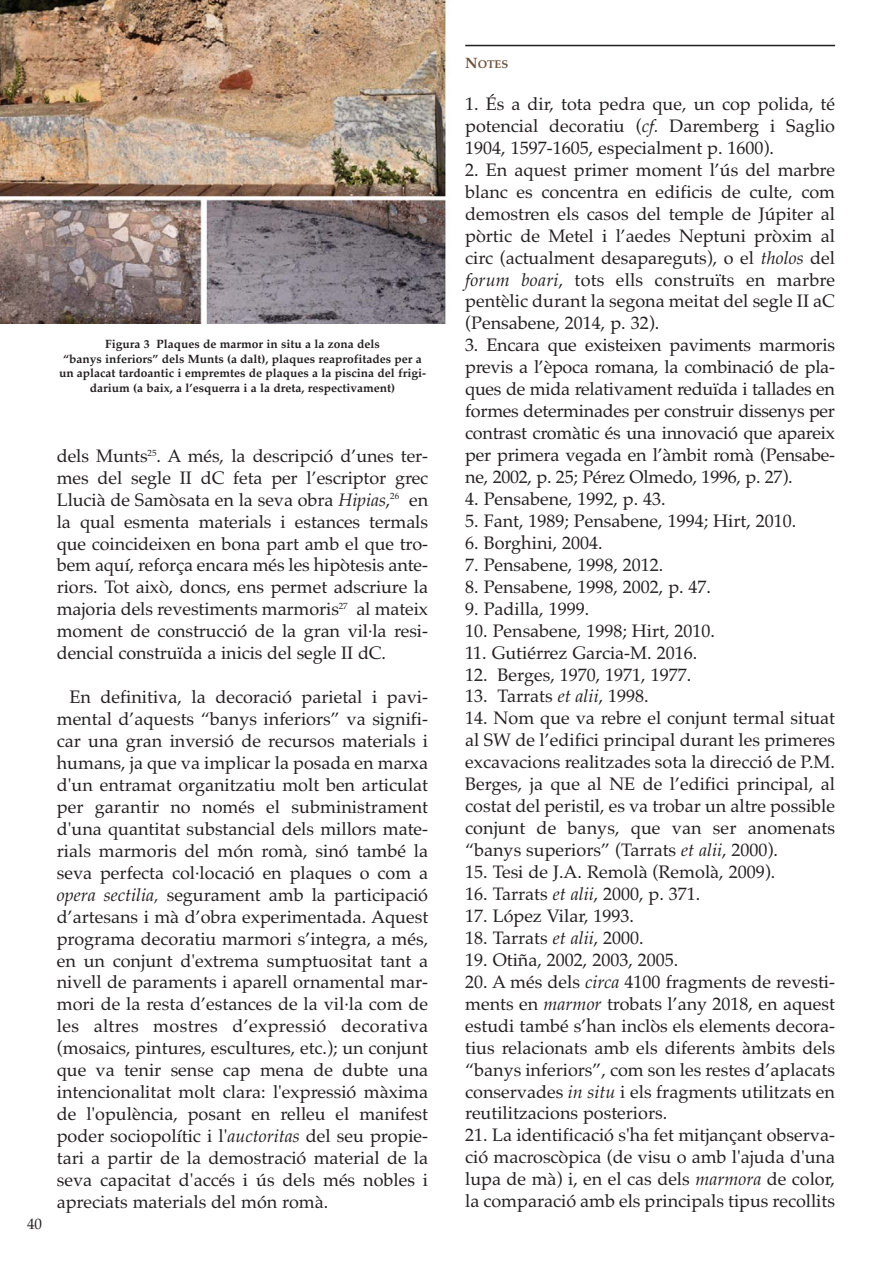
<style>
.page{position:relative;width:893px;height:1263px;background:#fff}
.page>*{position:absolute;margin:0;border:0;box-sizing:border-box;transform-origin:0 0}
.t1{font:18px/21.9px "Palatino";color:#231f20;text-align:justify}
.t2{font:15px "Palatino";color:#231f20}
.t3{font:700 12px/14.7px "Palatino";color:#231f20;text-align:center}
.t4{font:700 11.25px "Palatino";color:#6f523c}
.s1{font-style:italic}
.s2{font-size:15px}
</style>
<div class="page">
<hr style="left:465px;top:45px;width:370px;height:1px;background:#231f20">
<img style="left:0;top:0;width:446px;height:323px">
<p class="t3" style="left:59px;top:338px;width:368px">Figura 3 Plaques de marmor in situ a la zona dels<br>“banys inferiors” dels Munts (a dalt), plaques reaprofitades per a un aplacat tardoantic i empremtes de plaques a la piscina del frigi&shy;darium (a baix, a l’esquerra i a la dreta, respectivament)</p>
<p class="t2" style="left:27px;top:1218px;width:16px">40</p>
<p class="t1" style="left:57px;top:447px;width:373px">dels Munts<sup>25</sup>. A més, la descripció d’unes ter&shy;mes del segle II dC feta per l’escriptor grec Llucià de Samòsata en la seva obra <span class="s1">Hipias</span>,<sup>26</sup> en la qual esmenta materials i estances termals que coincideixen en bona part amb el que tro&shy;bem aquí, reforça encara més les hipòtesis ante&shy;riors. Tot això, doncs, ens permet adscriure la majoria dels revestiments marmoris<sup>27</sup> al mateix moment de construcció de la gran vil·la resi&shy;dencial construïda a inicis del segle II dC.</p>
<p class="t1" style="left:57px;top:688px;width:373px;text-indent:13px">En definitiva, la decoració parietal i pavi&shy;mental d’aquests “banys inferiors” va signifi&shy;car una gran inversió de recursos materials i humans, ja que va implicar la posada en marxa d'un entramat organitzatiu molt ben articulat per garantir no només el subministrament d'una quantitat substancial dels millors mate&shy;rials marmoris del món romà, sinó també la seva perfecta col·locació en plaques o com a <span class="s1">opera sectilia,</span> segurament amb la participació d’artesans i mà d’obra experimentada. Aquest programa decoratiu marmori s’integra, a més, en un conjunt d'extrema sumptuositat tant a nivell de paraments i aparell ornamental mar&shy;mori de la resta d’estances de la vil·la com de les altres mostres d’expressió decorativa (mosaics, pintures, escultures, etc.); un conjunt que va tenir sense cap mena de dubte una intencionalitat molt clara: l'expressió màxima de l'opulència, posant en relleu el manifest poder sociopolític i l'<span class="s1">auctoritas</span> del seu propie&shy;tari a partir de la demostració material de la seva capacitat d'accés i ús dels més nobles i apreciats materials del món romà.</p>
<p class="t4" style="left:465px;top:59px;width:45px"><span class="s2">N</span>OTES</p>
<p class="t1" style="left:465px;top:95px;width:371px">1. És a dir, tota pedra que, un cop polida, té potencial decoratiu (<span class="s1">cf.</span> Daremberg i Saglio 1904, 1597-1605, especialment p. 1600).</p>
<p class="t1" style="left:465px;top:161px;width:371px">2. En aquest primer moment l’ús del marbre blanc es concentra en edificis de culte, com demostren els casos del temple de Júpiter al pòrtic de Metel i l’aedes Neptuni pròxim al circ (actualment desapareguts), o el <span class="s1">tholos</span> del <span class="s1">forum boari</span>, tots ells construïts en marbre pentèlic durant la segona meitat del segle II aC (Pensabene, 2014, p. 32).</p>
<p class="t1" style="left:465px;top:336px;width:371px">3. Encara que existeixen paviments marmoris previs a l’època romana, la combinació de pla&shy;ques de mida relativament reduïda i tallades en formes determinades per construir dissenys per contrast cromàtic és una innovació que apareix per primera vegada en l’àmbit romà (Pensabe&shy;ne, 2002, p. 25; Pérez Olmedo, 1996, p. 27).</p>
<p class="t1" style="left:465px;top:490px;width:202px">4. Pensabene, 1992, p. 43.</p>
<p class="t1" style="left:465px;top:512px;width:332px">5. Fant, 1989; Pensabene, 1994; Hirt, 2010.</p>
<p class="t1" style="left:465px;top:534px;width:139px">6. Borghini, 2004.</p>
<p class="t1" style="left:465px;top:556px;width:200px">7. Pensabene, 1998, 2012.</p>
<p class="t1" style="left:465px;top:578px;width:247px">8. Pensabene, 1998, 2002, p. 47.</p>
<p class="t1" style="left:465px;top:600px;width:125px">9. Padilla, 1999.</p>
<p class="t1" style="left:465px;top:622px;width:251px">10. Pensabene, 1998; Hirt, 2010.</p>
<p class="t1" style="left:465px;top:644px;width:233px">11. Gutiérrez Garcia-M. 2016.</p>
<p class="t1" style="left:465px;top:665px;width:227px">12. Berges, 1970, 1971, 1977.</p>
<p class="t1" style="left:465px;top:687px;width:185px">13. Tarrats <span class="s1">et alii</span>, 1998.</p>
<p class="t1" style="left:465px;top:709px;width:371px">14. Nom que va rebre el conjunt termal situat al SW de l’edifici principal durant les primeres excavacions realitzades sota la direcció de P.M.<br>Berges, ja que al NE de l’edifici principal, al costat del peristil, es va trobar un altre possible conjunt de banys, que van ser anomenats “banys superiors” (Tarrats <span class="s1">et alii</span>, 2000).</p>
<p class="t1" style="left:465px;top:863px;width:311px">15. Tesi de J.A. Remolà (Remolà, 2009).</p>
<p class="t1" style="left:465px;top:885px;width:237px">16. Tarrats <span class="s1">et alii</span>, 2000, p. 371.</p>
<p class="t1" style="left:465px;top:907px;width:170px">17. López Vilar, 1993.</p>
<p class="t1" style="left:465px;top:929px;width:180px">18. Tarrats <span class="s1">et alii</span>, 2000.</p>
<p class="t1" style="left:465px;top:951px;width:215px">19. Otiña, 2002, 2003, 2005.</p>
<p class="t1" style="left:465px;top:973px;width:371px">20. A més dels <span class="s1">circa</span> 4100 fragments de revesti&shy;ments en <span class="s1">marmor</span> trobats l’any 2018, en aquest estudi també s’han inclòs els elements decora&shy;tius relacionats amb els diferents àmbits dels “banys inferiors”, com son les restes d’aplacats conservades <span class="s1">in situ</span> i els fragments utilitzats en reutilitzacions posteriors.</p>
<p class="t1" style="left:465px;top:1126px;width:371px">21. La identificació s'ha fet mitjançant observa&shy;ció macroscòpica (de visu o amb l'ajuda d'una lupa de mà) i, en el cas dels <span class="s1">marmora</span> de color, la comparació amb els principals tipus recollits</p>
</div>
